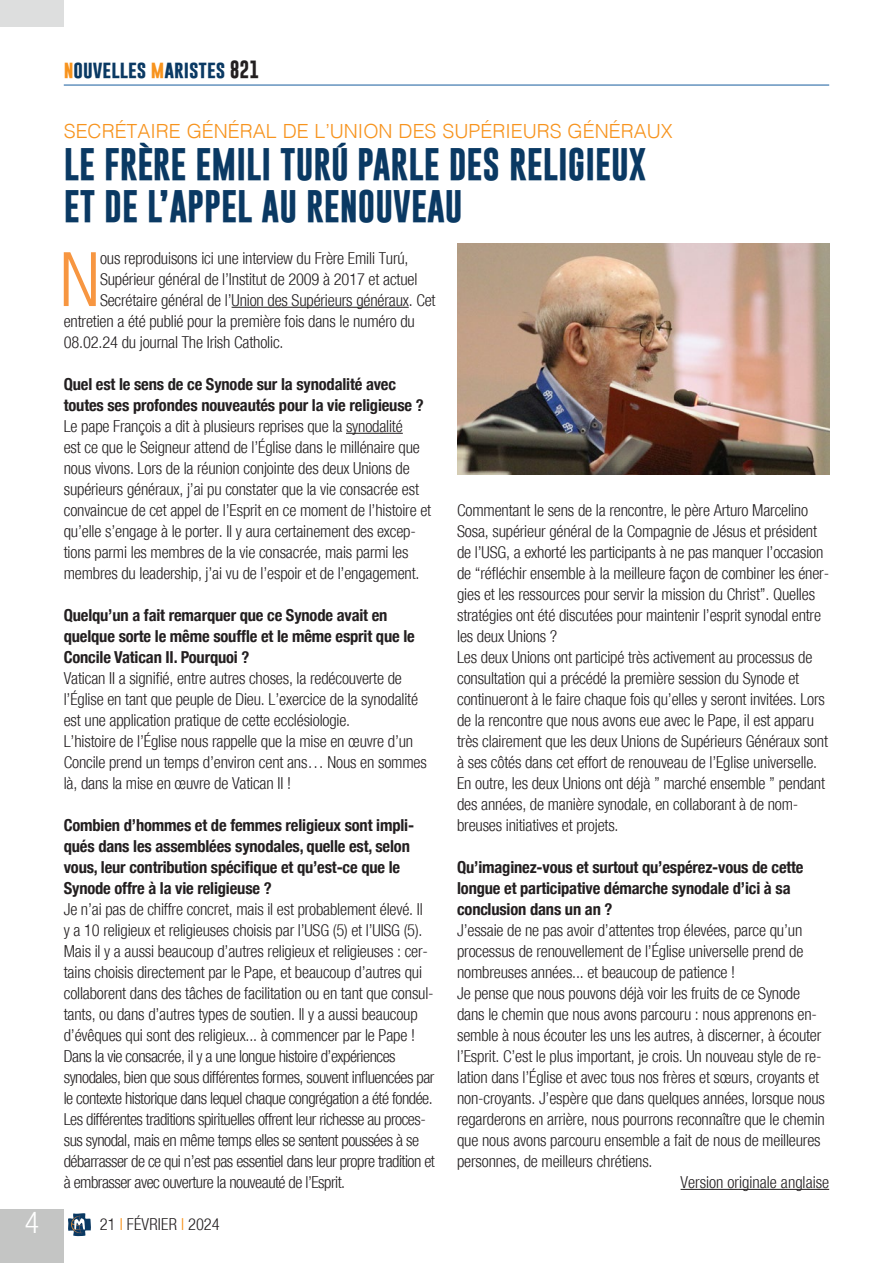
<style>
.page{position:relative;width:893px;height:1263px;background:#fff}
.page>*{position:absolute;margin:0;border:0;box-sizing:border-box;transform-origin:0 0}
.Testo_normal{font:300 condensed 75.3px "Helvetica Neue";color:#f79641}
.Titolo{font:700 33px "Gobold";color:#0a3963}
.t1{font:300 condensed 30px "Helvetica Neue";color:#fff}
.Titolo-2{font:300 19.5px "Helvetica";color:#f7931d}
.t2{font:700 18px "Gobold";color:#0a3963}
.Testo_normal-2{font:300 condensed 16.5px/21px "Helvetica Neue";letter-spacing:-.01em;color:#231f20}
.Testo_normal-3{font:700 condensed 16.5px/21px "Helvetica Neue";letter-spacing:-.01em;color:#231f20}
.Testo_normal-4{font:300 condensed 16.5px/21px "Helvetica Neue";letter-spacing:-.03em;color:#231f20}
.Testo_normal-5{font:300 condensed 16.5px "Helvetica Neue";letter-spacing:.015em;color:#231f20}
.s1{color:#f7931d}
.s2{color:#231f20}
</style>
<div class="page">
<div style="left:0;top:1209px;width:64px;height:54px;background:#c4c5c4"></div>
<hr style="left:64px;top:85px;width:765px;height:1px;background:#175d9e">
<svg style="left:68px;top:1213px;width:23px;height:23px"></svg>
<div style="left:0;top:0;width:64px;height:27px;background:#dddede"></div>
<hr style="left:232px;top:307px;width:177px;height:1px;background:#231f20">
<hr style="left:346px;top:433px;width:57px;height:1px;background:#231f20">
<hr style="left:681px;top:1189px;width:148px;height:1px;background:#231f20">
<img style="left:457px;top:243px;width:372px;height:231px">
<h3 class="t1" style="left:25px;top:1205px;width:16px">4</h3>
<p class="t2" style="left:64px;top:57px;width:197px"><span class="s1">n</span>ouvelles <span class="s1">m</span>aristes <span class="s2">821</span></p>
<p class="Titolo-2" style="left:64px;top:114px;width:610px">SECRÉTAIRE GÉNÉRAL DE L’UNION DES SUPÉRIEURS GÉNÉRAUX</p>
<p class="Titolo" style="left:64px;top:143px;width:584px">LE FRÈRE EMILI TURÚ PARLE DES RELIGIEUX</p>
<p class="Titolo" style="left:64px;top:185px;width:400px">ET DE L’APPEL AU RENOUVEAU</p>
<p class="Testo_normal" style="left:60px;top:236px;width:42px">N</p>
<p class="Testo_normal-2" style="left:100px;top:248px;width:310px">ous reproduisons ici une interview du Frère Emili Turú,</p>
<p class="Testo_normal-2" style="left:100px;top:269px;width:319px">Supérieur général de l’Institut de 2009 à 2017 et actuel</p>
<p class="Testo_normal-2" style="left:100px;top:290px;width:337px">Secrétaire général de l’Union des Supérieurs généraux. Cet</p>
<p class="Testo_normal-2" style="left:64px;top:311px;width:353px">entretien a été publié pour la première fois dans le numéro du</p>
<p class="Testo_normal-2" style="left:64px;top:332px;width:221px">08.02.24 du journal The Irish Catholic.</p>
<p class="Testo_normal-3" style="left:64px;top:372px;width:361px">Quel est le sens de ce Synode sur la synodalité avec toutes ses profondes nouveautés pour la vie religieuse ?</p>
<p class="Testo_normal-2" style="left:64px;top:416px;width:369px">Le pape François a dit à plusieurs reprises que la synodalité<br>est ce que le Seigneur attend de l’Église dans le millénaire que nous vivons. Lors de la réunion conjointe des deux Unions de supérieurs généraux, j’ai pu constater que la vie consacrée est convaincue de cet appel de l’Esprit en ce moment de l’histoire et qu’elle s’engage à le porter. Il y aura certainement des excep&shy;tions parmi les membres de la vie consacrée, mais parmi les membres du leadership, j’ai vu de l’espoir et de l’engagement.</p>
<p class="Testo_normal-3" style="left:64px;top:603px;width:353px">Quelqu’un a fait remarquer que ce Synode avait en quelque sorte le même souffle et le même esprit que le<br>Concile Vatican II. Pourquoi ?</p>
<p class="Testo_normal-2" style="left:64px;top:668px;width:356px">Vatican II a signifié, entre autres choses, la redécouverte de l’Église en tant que peuple de Dieu. L’exercice de la synodalité est une application pratique de cette ecclésiologie.</p>
<p class="Testo_normal-2" style="left:64px;top:731px;width:365px">L’histoire de l’Église nous rappelle que la mise en œuvre d’un<br>Concile prend un temps d’environ cent ans… Nous en sommes là, dans la mise en œuvre de Vatican II !</p>
<p class="Testo_normal-3" style="left:64px;top:813px;width:352px">Combien d’hommes et de femmes religieux sont impli&shy;qués dans les assemblées synodales, quelle est, selon vous, leur contribution spécifique et qu’est-ce que le Synode offre à la vie religieuse ?</p>
<p class="Testo_normal-2" style="left:64px;top:899px;width:371px">Je n’ai pas de chiffre concret, mais il est probablement élevé. Il<br>y a 10 religieux et religieuses choisis par l’USG (5) et l’UISG (5).<br>Mais il y a aussi beaucoup d’autres religieux et religieuses : cer&shy;tains choisis directement par le Pape, et beaucoup d’autres qui collaborent dans des tâches de facilitation ou en tant que consul&shy;tants, ou dans d’autres types de soutien. Il y a aussi beaucoup d’évêques qui sont des religieux... à commencer par le Pape !</p>
<p class="Testo_normal-4" style="left:64px;top:1046px;width:373px">Dans la vie consacrée, il y a une longue histoire d’expériences synodales, bien que sous différentes formes, souvent influencées par le contexte historique dans lequel chaque congrégation a été fondée.<br>Les différentes traditions spirituelles offrent leur richesse au proces&shy;sus synodal, mais en même temps elles se sentent poussées à se débarrasser de ce qui n’est pas essentiel dans leur propre tradition et à embrasser avec ouverture la nouveauté de l’Esprit.</p>
<p class="Testo_normal-2" style="left:457px;top:500px;width:374px">Commentant le sens de la rencontre, le père Arturo Marcelino Sosa, supérieur général de la Compagnie de Jésus et président de l’USG, a exhorté les participants à ne pas manquer l’occasion de “réfléchir ensemble à la meilleure façon de combiner les éner&shy;gies et les ressources pour servir la mission du Christ”. Quelles stratégies ont été discutées pour maintenir l’esprit synodal entre les deux Unions ?</p>
<p class="Testo_normal-2" style="left:457px;top:647px;width:372px">Les deux Unions ont participé très activement au processus de consultation qui a précédé la première session du Synode et continueront à le faire chaque fois qu’elles y seront invitées. Lors de la rencontre que nous avons eue avec le Pape, il est apparu très clairement que les deux Unions de Supérieurs Généraux sont à ses côtés dans cet effort de renouveau de l’Eglise universelle.</p>
<p class="Testo_normal-2" style="left:457px;top:773px;width:369px">En outre, les deux Unions ont déjà ” marché ensemble ” pendant des années, de manière synodale, en collaborant à de nom&shy;breuses initiatives et projets.</p>
<p class="Testo_normal-3" style="left:457px;top:855px;width:348px">Qu’imaginez-vous et surtout qu’espérez-vous de cette longue et participative démarche synodale d’ici à sa conclusion dans un an ?</p>
<p class="Testo_normal-2" style="left:457px;top:920px;width:348px;text-align:justify">J’essaie de ne pas avoir d’attentes trop élevées, parce qu’un processus de renouvellement de l’Église universelle prend de nombreuses années... et beaucoup de patience !</p>
<p class="Testo_normal-2" style="left:457px;top:983px;width:369px">Je pense que nous pouvons déjà voir les fruits de ce Synode dans le chemin que nous avons parcouru : nous apprenons en&shy;semble à nous écouter les uns les autres, à discerner, à écouter l’Esprit. C’est le plus important, je crois. Un nouveau style de re&shy;lation dans l’Église et avec tous nos frères et sœurs, croyants et non-croyants. J’espère que dans quelques années, lorsque nous regarderons en arrière, nous pourrons reconnaître que le chemin que nous avons parcouru ensemble a fait de nous de meilleures personnes, de meilleurs chrétiens.</p>
<p class="Testo_normal-2" style="left:681px;top:1172px;width:150px">Version originale anglaise</p>
<p class="Testo_normal-5" style="left:100px;top:1215px;width:121px">21 <span class="s1">I</span> FÉVRIER <span class="s1">I</span> 2024</p>
</div>
